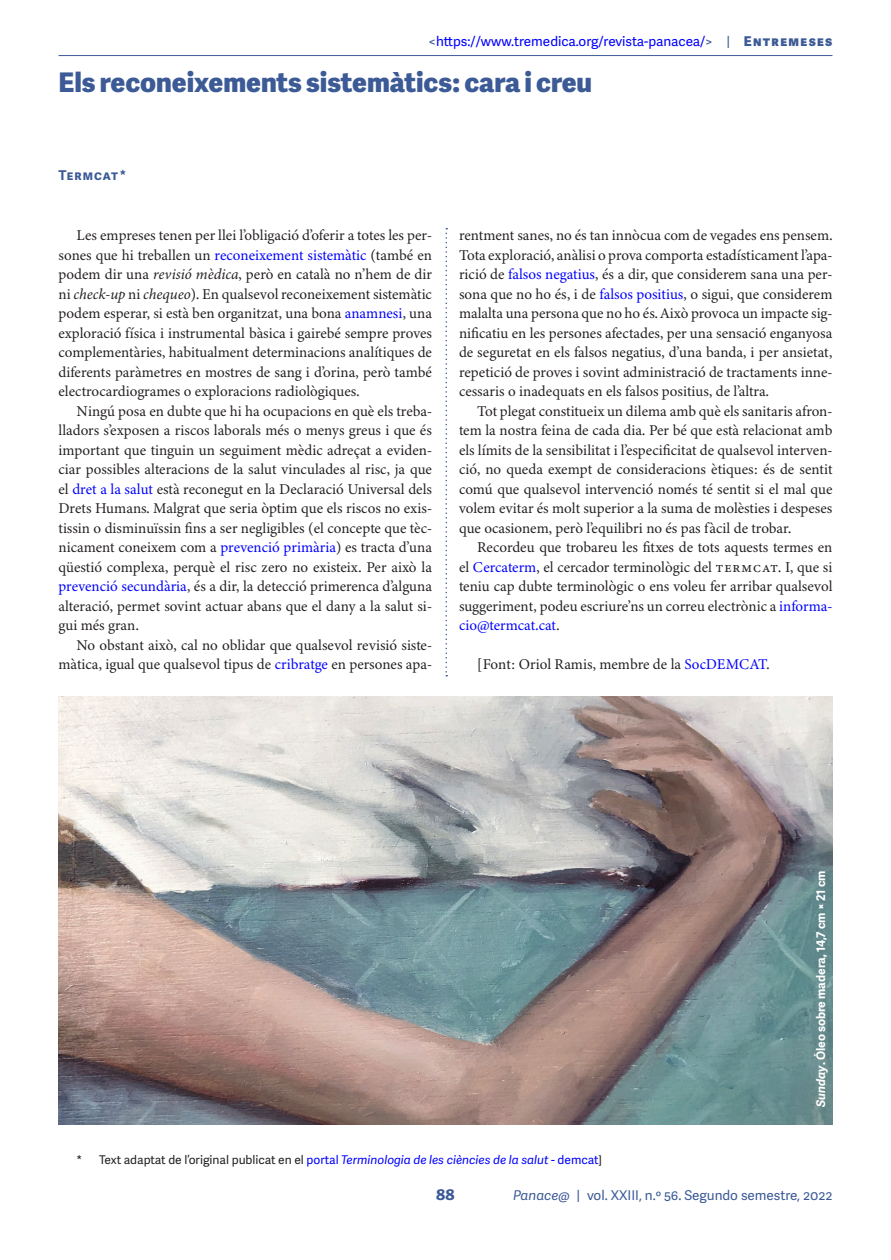
<style>
.page{position:relative;width:891px;height:1260px;background:#fff}
.page>*{position:absolute;margin:0;border:0;box-sizing:border-box;transform-origin:0 0}
.Título_en_español{font:800 27px "Adelle Sans";color:#3c5a96}
.t1{font:700 16.5px "Adelle Sans";color:#3c5a96}
.Cuerpo_en_catalán{font:15px/19.5px "Minion 3";letter-spacing:-.005em;color:#231f20;text-align:justify}
.Adentrado_sin_sangra{font:15px "Minion 3";color:#231f20}
.t2{font:13.5px "Adelle Sans";color:#00f}
.t3{font:13.5px "Adelle Sans";color:#3c5a96}
.Autores{font:700 13.5px "Adelle Sans";letter-spacing:.075em;color:#3c5a96}
.Nota_al_pie{font:12px "Adelle Sans";color:#231f20}
.Nombres_de_grabados{font:700 12px "Adelle Sans";color:#fff}
.s1{color:#3c5a96}
.s2{font-weight:800;color:#3c5a96}
.s3{color:#00f}
.s4{font-style:italic}
.s5{font-style:italic;color:#00f}
</style>
<div class="page">
<hr style="left:58px;top:55px;width:774px;height:1px;background:#3c5a96">
<svg style="left:446px;top:228px;width:1px;height:448px"></svg>
<img style="left:58px;top:696px;width:775px;height:429px">
<p class="t2" style="left:428px;top:32px;width:406px"><span class="s1">&lt;</span>https://www.tremedica.org/revista-panacea/<span class="s1">&gt; |</span> <span class="s2">Entremeses</span></p>
<p class="Título_en_español" style="left:58px;top:63px;width:535px">Els reconeixements sistemàtics: cara i creu</p>
<p class="Autores" style="left:58px;top:165px;width:69px">Termcat*</p>
<p class="Cuerpo_en_catalán" style="left:58px;top:225px;width:375px;text-indent:18px">Les empreses tenen per llei l’obligació d’oferir a totes les per&shy;sones que hi treballen un <span class="s3">reconeixement sistemàtic</span> (també en podem dir una <span class="s4">revisió mèdica</span>, però en català no n’hem de dir ni <span class="s4">check-up</span> ni <span class="s4">chequeo</span>). En qualsevol reconeixement sistemàtic podem esperar, si està ben organitzat, una bona <span class="s3">anamnesi</span>, una exploració física i instrumental bàsica i gairebé sempre proves complementàries, habitualment determinacions analítiques de diferents paràmetres en mostres de sang i d’orina, però també electrocardiogrames o exploracions radiològiques.</p>
<p class="Cuerpo_en_catalán" style="left:58px;top:401px;width:375px;text-indent:18px">Ningú posa en dubte que hi ha ocupacions en què els treba&shy;lladors s’exposen a riscos laborals més o menys greus i que és important que tinguin un seguiment mèdic adreçat a eviden&shy;ciar possibles alteracions de la salut vinculades al risc, ja que el <span class="s3">dret a la salut</span> està reconegut en la Declaració Universal dels Drets Humans. Malgrat que seria òptim que els riscos no exis&shy;tissin o disminuïssin fins a ser negligibles (el concepte que tèc&shy;nicament coneixem com a <span class="s3">prevenció primària</span>) es tracta d’una qüestió complexa, perquè el risc zero no existeix. Per això la <span class="s3">prevenció secundària</span>, és a dir, la detecció primerenca d’alguna alteració, permet sovint actuar abans que el dany a la salut si&shy;gui més gran.</p>
<p class="Cuerpo_en_catalán" style="left:58px;top:635px;width:375px;text-align:right">No obstant això, cal no oblidar que qualsevol revisió siste&shy;màtica, igual que qualsevol tipus de <span class="s3">cribratge</span> en persones apa-</p>
<p class="Cuerpo_en_catalán" style="left:459px;top:225px;width:375px">rentment sanes, no és tan innòcua com de vegades ens pensem.<br>Tota exploració, anàlisi o prova comporta estadísticament l’apa&shy;rició de <span class="s3">falsos negatius</span>, és a dir, que considerem sana una per&shy;sona que no ho és, i de <span class="s3">falsos positius</span>, o sigui, que considerem malalta una persona que no ho és. Això provoca un impacte sig&shy;nificatiu en les persones afectades, per una sensació enganyosa de seguretat en els falsos negatius, d’una banda, i per ansietat, repetició de proves i sovint administració de tractaments inne&shy;cessaris o inadequats en els falsos positius, de l’altra.</p>
<p class="Cuerpo_en_catalán" style="left:459px;top:401px;width:375px;text-indent:18px">Tot plegat constitueix un dilema amb què els sanitaris afron&shy;tem la nostra feina de cada dia. Per bé que està relacionat amb els límits de la sensibilitat i l’especificitat de qualsevol interven&shy;ció, no queda exempt de consideracions ètiques: és de sentit comú que qualsevol intervenció només té sentit si el mal que volem evitar és molt superior a la suma de molèsties i despeses que ocasionem, però l’equilibri no és pas fàcil de trobar.</p>
<p class="Cuerpo_en_catalán" style="left:459px;top:537px;width:375px;text-indent:18px">Recordeu que trobareu les fitxes de tots aquests termes en el <span class="s3">Cercaterm</span>, el cercador terminològic del ter mcat. I, que si teniu cap dubte terminològic o ens voleu fer arribar qualsevol suggeriment, podeu escriure’ns un correu electrònic a <span class="s3">informa&shy;cio@termcat.cat</span>.</p>
<p class="Adentrado_sin_sangra" style="left:477px;top:654px;width:294px">[Font: Oriol Ramis, membre de la <span class="s3">SocDEMCAT</span>.</p>
<p class="Nombres_de_grabados" style="left:812px;top:1107px;width:238px;rotate:-90deg"><span class="s4">Sunday</span>. Óleo sobre madera, 14,7 cm × 21 cm</p>
<p class="Nota_al_pie" style="left:76px;top:1151px;width:527px">* Text adaptat de l’original publicat en el <span class="s3">portal</span> <span class="s5">Terminologia de les ciències de la salut</span> <span class="s3">- demcat</span>]</p>
<p class="t1" style="left:436px;top:1182px;width:20px">88</p>
<p class="t3" style="left:513px;top:1186px;width:321px"><span class="s4">Panace@</span> | vol. XXIII, n.º 56. Segundo semestre, 2022</p>
</div>
